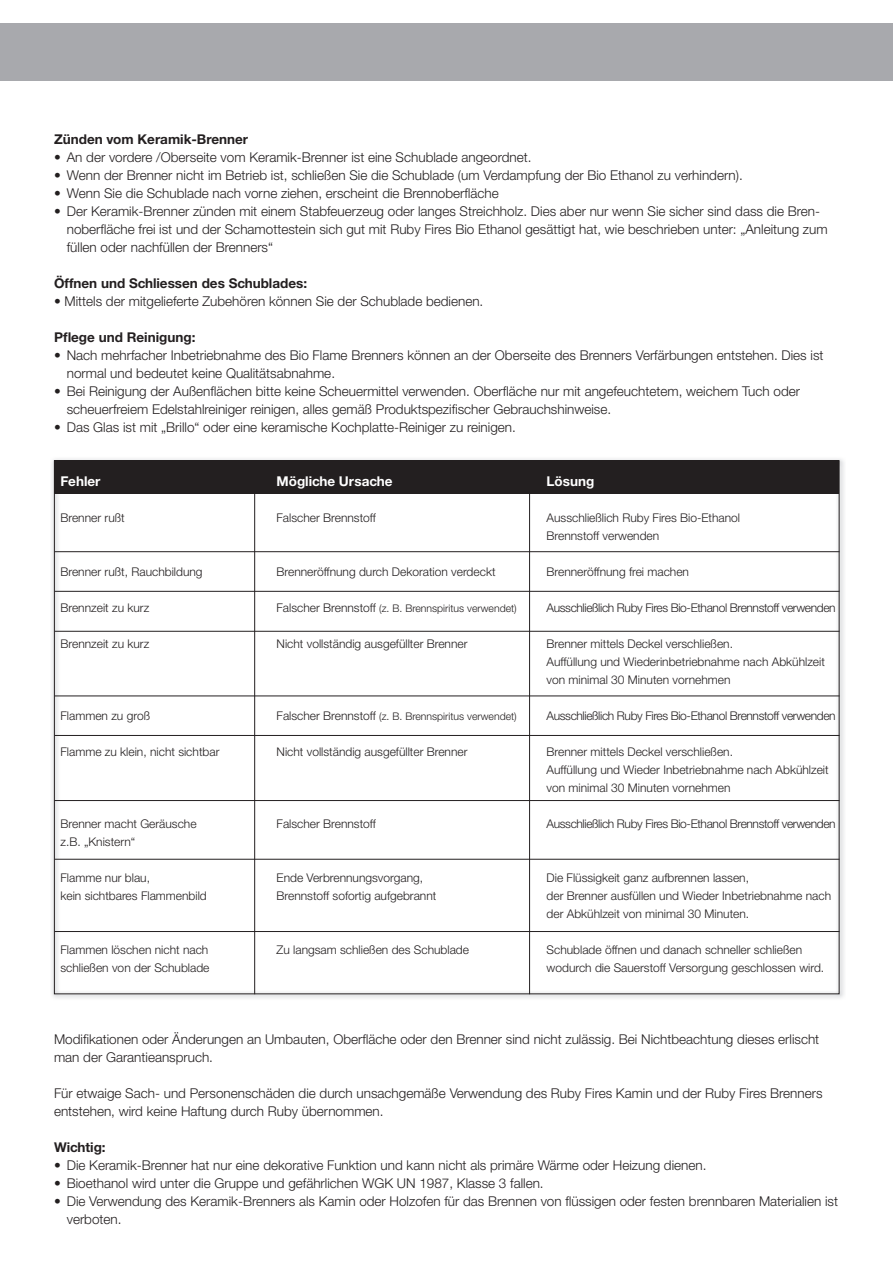
<style>
.page{position:relative;width:893px;height:1263px;background:#fff}
.page>*{position:absolute;margin:0;border:0;box-sizing:border-box;transform-origin:0 0}
.t1{font:300 13.5px/18px "Helvetica Neue CE";color:#231f20}
.t2{font:700 13.5px "Helvetica Neue CE";color:#231f20}
.t3{font:700 13.5px "Helvetica Neue CE";color:#fff}
.t4{font:300 12px/18px "Helvetica Neue CE";color:#231f20}
.t5{font:300 12px "Helvetica Neue CE";letter-spacing:-.03em;color:#231f20}
.t6{font:300 10.5px "Helvetica Neue CE";color:#231f20}
.s1{font-size:12px}
</style>
<div class="page">
<div style="left:0;top:23px;width:893px;height:58px;background:#a8a9ad"></div>
<img style="left:52px;top:459px;width:792px;height:539px">
<div style="left:54px;top:460px;width:785px;height:34px;background:#231f20"></div>
<hr style="left:254px;top:494px;width:1px;height:500px;background:#231f20">
<hr style="left:529px;top:494px;width:1px;height:500px;background:#231f20">
<hr style="left:55px;top:551px;width:784px;height:1px;background:#231f20">
<hr style="left:55px;top:591px;width:784px;height:1px;background:#231f20">
<hr style="left:55px;top:631px;width:784px;height:1px;background:#231f20">
<hr style="left:55px;top:696px;width:784px;height:1px;background:#231f20">
<hr style="left:55px;top:735px;width:784px;height:1px;background:#231f20">
<hr style="left:55px;top:800px;width:784px;height:1px;background:#231f20">
<hr style="left:55px;top:859px;width:784px;height:1px;background:#231f20">
<hr style="left:55px;top:931px;width:784px;height:1px;background:#231f20">
<p class="t2" style="left:54px;top:131px;width:196px">Zünden vom Keramik-Brenner</p>
<p class="t1" style="left:54px;top:148px;width:479px">• An der vordere /Oberseite vom Keramik-Brenner ist eine Schublade angeordnet.</p>
<p class="t1" style="left:54px;top:166px;width:690px">• Wenn der Brenner nicht im Betrieb ist, schließen Sie die Schublade (um Verdampfung der Bio Ethanol zu verhindern).</p>
<p class="t1" style="left:54px;top:184px;width:446px">• Wenn Sie die Schublade nach vorne ziehen, erscheint die Brennoberfläche</p>
<p class="t1" style="left:67px;top:202px;width:762px;text-indent:-13px">• Der Keramik-Brenner zünden mit einem Stabfeuerzeug oder langes Streichholz. Dies aber nur wenn Sie sicher sind dass die Bren&shy;noberfläche frei ist und der Schamottestein sich gut mit Ruby Fires Bio Ethanol gesättigt hat, wie beschrieben unter: „Anleitung zum füllen oder nachfüllen der Brenners“</p>
<p class="t2" style="left:54px;top:275px;width:255px">Öffnen und Schliessen des Schublades:</p>
<p class="t1" style="left:54px;top:292px;width:431px">• Mittels der mitgelieferte Zubehören können Sie der Schublade bedienen.</p>
<p class="t2" style="left:54px;top:329px;width:143px">Pflege und Reinigung:</p>
<p class="t1" style="left:67px;top:346px;width:758px;text-indent:-13px">• Nach mehrfacher Inbetriebnahme des Bio Flame Brenners können an der Oberseite des Brenners Verfärbungen entstehen. Dies ist normal und bedeutet keine Qualitätsabnahme.</p>
<p class="t1" style="left:67px;top:382px;width:735px;text-indent:-13px">• Bei Reinigung der Außenflächen bitte keine Scheuermittel verwenden. Oberfläche nur mit angefeuchtetem, weichem Tuch oder scheuerfreiem Edelstahlreiniger reinigen, alles gemäß Produktspezifischer Gebrauchshinweise.</p>
<p class="t1" style="left:54px;top:418px;width:463px">• Das Glas ist mit „Brillo“ oder eine keramische Kochplatte-Reiniger zu reinigen.</p>
<p class="t3" style="left:61px;top:473px;width:41px">Fehler</p>
<p class="t3" style="left:277px;top:473px;width:117px">Mögliche Ursache</p>
<p class="t3" style="left:547px;top:473px;width:49px">Lösung</p>
<p class="t4" style="left:61px;top:509px;width:66px">Brenner rußt</p>
<p class="t4" style="left:277px;top:509px;width:101px">Falscher Brennstoff</p>
<p class="t4" style="left:547px;top:509px;width:195px">Ausschließlich Ruby Fires Bio-Ethanol<br>Brennstoff verwenden</p>
<p class="t4" style="left:61px;top:563px;width:144px">Brenner rußt, Rauchbildung</p>
<p class="t4" style="left:277px;top:563px;width:220px">Brenneröffnung durch Dekoration verdeckt</p>
<p class="t4" style="left:547px;top:563px;width:144px">Brenneröffnung frei machen</p>
<p class="t4" style="left:61px;top:599px;width:90px">Brennzeit zu kurz</p>
<p class="t6" style="left:277px;top:602px;width:242px"><span class="s1">Falscher Brennstoff</span> (z. B. Brennspiritus verwendet)</p>
<p class="t5" style="left:547px;top:600px;width:291px">Ausschließlich Ruby Fires Bio-Ethanol Brennstoff verwenden</p>
<p class="t4" style="left:61px;top:635px;width:90px">Brennzeit zu kurz</p>
<p class="t4" style="left:277px;top:635px;width:192px">Nicht vollständig ausgefüllter Brenner</p>
<p class="t4" style="left:547px;top:635px;width:280px">Brenner mittels Deckel verschließen.<br>Auffüllung und Wiederinbetriebnahme nach Abkühlzeit von minimal 30 Minuten vornehmen</p>
<p class="t4" style="left:61px;top:707px;width:91px">Flammen zu groß</p>
<p class="t6" style="left:277px;top:710px;width:242px"><span class="s1">Falscher Brennstoff</span> (z. B. Brennspiritus verwendet)</p>
<p class="t5" style="left:547px;top:708px;width:291px">Ausschließlich Ruby Fires Bio-Ethanol Brennstoff verwenden</p>
<p class="t4" style="left:61px;top:743px;width:160px">Flamme zu klein, nicht sichtbar</p>
<p class="t4" style="left:277px;top:743px;width:192px">Nicht vollständig ausgefüllter Brenner</p>
<p class="t4" style="left:547px;top:743px;width:284px">Brenner mittels Deckel verschließen.<br>Auffüllung und Wieder Inbetriebnahme nach Abkühlzeit von minimal 30 Minuten vornehmen</p>
<p class="t4" style="left:61px;top:815px;width:138px">Brenner macht Geräusche</p>
<p class="t4" style="left:277px;top:815px;width:101px">Falscher Brennstoff</p>
<p class="t5" style="left:547px;top:816px;width:291px">Ausschließlich Ruby Fires Bio-Ethanol Brennstoff verwenden</p>
<p class="t4" style="left:61px;top:833px;width:76px">z.B. „Knistern“</p>
<p class="t4" style="left:61px;top:869px;width:91px">Flamme nur blau,</p>
<p class="t4" style="left:277px;top:869px;width:148px">Ende Verbrennungsvorgang,</p>
<p class="t4" style="left:547px;top:869px;width:204px">Die Flüssigkeit ganz aufbrennen lassen,</p>
<p class="t4" style="left:61px;top:887px;width:148px">kein sichtbares Flammenbild</p>
<p class="t4" style="left:277px;top:887px;width:161px">Brennstoff sofortig aufgebrannt</p>
<p class="t4" style="left:547px;top:887px;width:286px">der Brenner ausfüllen und Wieder Inbetriebnahme nach der Abkühlzeit von minimal 30 Minuten.</p>
<p class="t4" style="left:61px;top:941px;width:149px">Flammen löschen nicht nach</p>
<p class="t4" style="left:277px;top:941px;width:194px">Zu langsam schließen des Schublade</p>
<p class="t4" style="left:547px;top:941px;width:257px">Schublade öffnen und danach schneller schließen</p>
<p class="t4" style="left:61px;top:959px;width:150px">schließen von der Schublade</p>
<p class="t4" style="left:547px;top:959px;width:279px">wodurch die Sauerstoff Versorgung geschlossen wird.</p>
<p class="t1" style="left:54px;top:1030px;width:767px">Modifikationen oder Änderungen an Umbauten, Oberfläche oder den Brenner sind nicht zulässig. Bei Nichtbeachtung dieses erlischt man der Garantieanspruch.</p>
<p class="t1" style="left:54px;top:1084px;width:770px">Für etwaige Sach- und Personenschäden die durch unsachgemäße Verwendung des Ruby Fires Kamin und der Ruby Fires Brenners entstehen, wird keine Haftung durch Ruby übernommen.</p>
<p class="t2" style="left:54px;top:1139px;width:53px">Wichtig:</p>
<p class="t1" style="left:54px;top:1156px;width:654px">• Die Keramik-Brenner hat nur eine dekorative Funktion und kann nicht als primäre Wärme oder Heizung dienen.</p>
<p class="t1" style="left:54px;top:1174px;width:491px">• Bioethanol wird unter die Gruppe und gefährlichen WGK UN 1987, Klasse 3 fallen.</p>
<p class="t1" style="left:67px;top:1192px;width:773px;text-indent:-13px">• Die Verwendung des Keramik-Brenners als Kamin oder Holzofen für das Brennen von flüssigen oder festen brennbaren Materialien ist verboten.</p>
</div>
